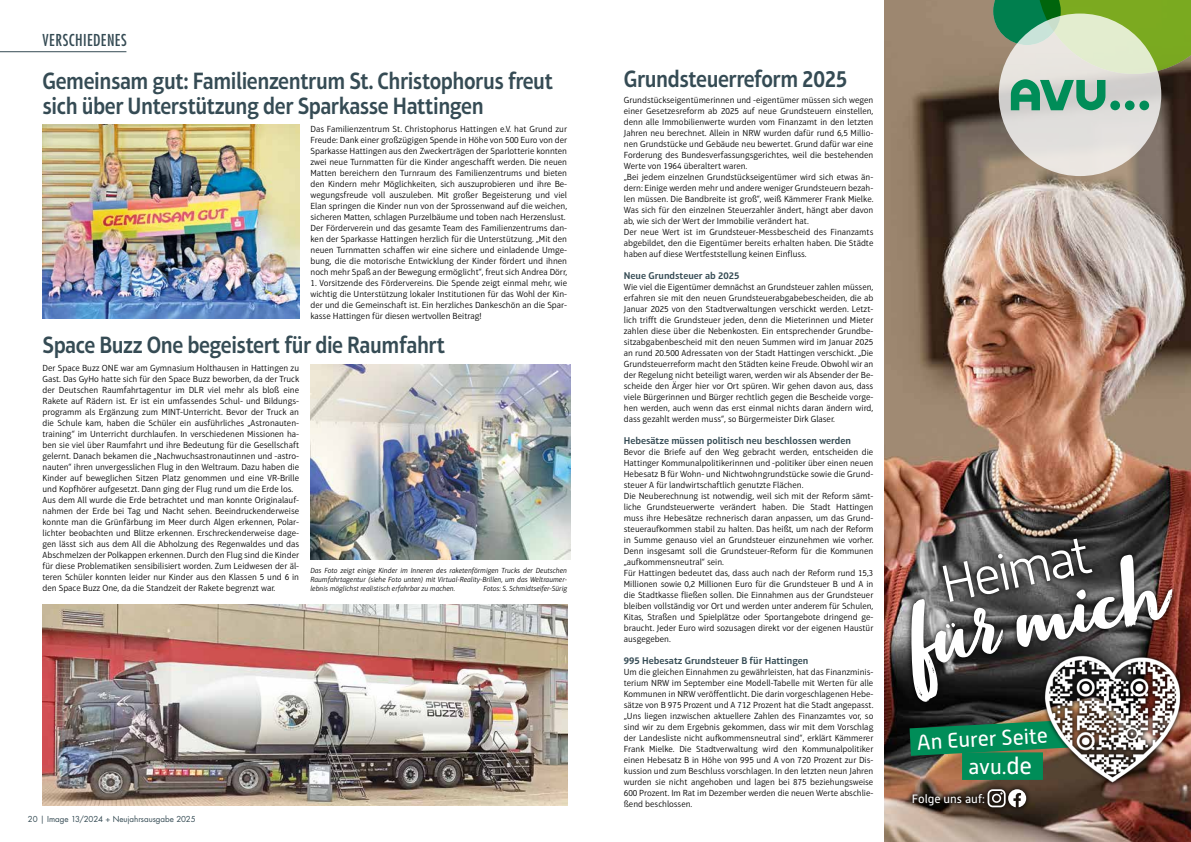
<style>
.page{position:relative;width:1191px;height:842px;background:#fff}
.page>*{position:absolute;margin:0;border:0;box-sizing:border-box;transform-origin:0 0}
.t1{font:96.2px "Zooja Pro";color:#fff;scale:.96 1}
.t2{font:300 52.2px "Alwyn New";color:#fff}
.t3{font:600 24px/25px "Aptifer Sans LT Pro";letter-spacing:-.02em;color:#354b54;scale:.9 1}
.t4{font:21.3px "Alwyn New";color:#fff}
.t5{font:500 condensed 16px "Futura LT Pro";letter-spacing:.03em;color:#354b54}
.t6{font:12.1px "Alwyn New";letter-spacing:-.005em;color:#fff}
.t7{font:600 10px "Aptifer Sans LT Pro";color:#354b54}
.t8{font:300 9px/11px "Aptifer Sans LT Pro";color:#000}
.t9{font:8px "Futura LT Pro";letter-spacing:-.005em;color:#354b54}
.t10{font:italic 300 7.5px/9px "Aptifer Sans LT Pro";color:#000;text-align:justify}
.s1{font-size:24px}
</style>
<div class="page">
<hr style="left:0;top:51px;width:126px;height:1px;background:#354b54">
<img style="left:884px;top:0;width:307px;height:842px">
<div style="left:905px;top:533px;width:272px;height:174px;background:#000;opacity:.8"></div>
<div style="left:998px;top:14px;width:163px;height:162px;background:#e2dfdd;border-radius:50%"></div>
<div style="left:962px;top:752px;width:81px;height:28px;background:#008d58"></div>
<svg style="left:893px;top:713px;width:147px;height:58px"></svg>
<div style="left:1040px;top:652px;width:144px;height:134px;background:#000;opacity:.75"></div>
<img style="left:1043px;top:653px;width:138px;height:137px">
<div style="left:906px;top:783px;width:126px;height:30px;background:#000;opacity:.75"></div>
<svg style="left:1008px;top:789px;width:18px;height:18px"></svg>
<div style="left:992px;top:794px;width:9px;height:9px;border:2px solid #fff;border-radius:50%"></div>
<div style="left:987px;top:789px;width:18px;height:18px;border:2px solid #fff;border-radius:4px"></div>
<svg style="left:993px;top:0;width:198px;height:110px"></svg>
<svg style="left:1189px;top:835px;width:2px;height:7px"></svg>
<img style="left:43px;top:124px;width:256px;height:195px">
<img style="left:310px;top:364px;width:260px;height:195px">
<img style="left:43px;top:604px;width:524px;height:201px">
<h3 class="t5" style="left:43px;top:29px;width:86px">VERSCHIEDENES</h3>
<h3 class="t3" style="left:43px;top:68px;width:568px">Gemeinsam gut: Familienzentrum St. Christophorus freut sich über Unterstützung der Sparkasse Hattingen</h3>
<p class="t8" style="left:310px;top:124px;width:258px">Das Familienzentrum St. Christophorus Hattingen e.V. hat Grund zur Freude: Dank einer großzügigen Spende in Höhe von 500 Euro von der Sparkasse Hattingen aus den Zweckerträgen der Sparlotterie konnten zwei neue Turnmatten für die Kinder angeschafft werden. Die neuen Matten bereichern den Turnraum des Familienzentrums und bieten den Kindern mehr Möglichkeiten, sich auszuprobieren und ihre Be&shy;wegungsfreude voll auszuleben. Mit großer Begeisterung und viel Elan springen die Kinder nun von der Sprossenwand auf die weichen, sicheren Matten, schlagen Purzelbäume und toben nach Herzenslust.<br>Der Förderverein und das gesamte Team des Familienzentrums dan&shy;ken der Sparkasse Hattingen herzlich für die Unterstützung. „Mit den neuen Turnmatten schaffen wir eine sichere und einladende Umge&shy;bung, die die motorische Entwicklung der Kinder fördert und ihnen noch mehr Spaß an der Bewegung ermöglicht“, freut sich Andrea Dörr,</p>
<p class="t8" style="left:310px;top:278px;width:258px;text-align:justify">1. Vorsitzende des Fördervereins. Die Spende zeigt einmal mehr, wie wichtig die Unterstützung lokaler Institutionen für das Wohl der Kin&shy;der und die Gemeinschaft ist. Ein herzliches Dankeschön an die Spar&shy;kasse Hattingen für diesen wertvollen Beitrag!</p>
<h3 class="t3" style="left:43px;top:332px;width:449px">Space Buzz One begeistert für die Raumfahrt</h3>
<p class="t8" style="left:43px;top:362px;width:258px">Der Space Buzz ONE war am Gymnasium Holthausen in Hattingen zu Gast. Das GyHo hatte sich für den Space Buzz beworben, da der Truck der Deutschen Raumfahrtagentur im DLR viel mehr als bloß eine Rakete auf Rädern ist. Er ist ein umfassendes Schul- und Bildungs&shy;programm als Ergänzung zum MINT-Unterricht. Bevor der Truck an die Schule kam, haben die Schüler ein ausführliches „Astronauten&shy;training“ im Unterricht durchlaufen. In verschiedenen Missionen ha&shy;ben sie viel über Raumfahrt und ihre Bedeutung für die Gesellschaft gelernt. Danach bekamen die „Nachwuchsastronautinnen und -astro&shy;nauten“ ihren unvergesslichen Flug in den Weltraum. Dazu haben die Kinder auf beweglichen Sitzen Platz genommen und eine VR-Brille und Kopfhörer aufgesetzt. Dann ging der Flug rund um die Erde los.<br>Aus dem All wurde die Erde betrachtet und man konnte Originalauf&shy;nahmen der Erde bei Tag und Nacht sehen. Beeindruckenderweise konnte man die Grünfärbung im Meer durch Algen erkennen, Polar&shy;lichter beobachten und Blitze erkennen. Erschreckenderweise dage&shy;gen lässt sich aus dem All die Abholzung des Regenwaldes und das Abschmelzen der Polkappen erkennen. Durch den Flug sind die Kinder für diese Problematiken sensibilisiert worden. Zum Leidwesen der äl&shy;teren Schüler konnten leider nur Kinder aus den Klassen 5 und 6 in den Space Buzz One, da die Standzeit der Rakete begrenzt war.</p>
<p class="t10" style="left:310px;top:566px;width:258px">Das Foto zeigt einige Kinder im Inneren des raketenförmigen Trucks der Deutschen Raumfahrtagentur (siehe Foto unten) mit Virtual-Reality-Brillen, um das Weltraumer&shy;lebnis möglichst realistisch erfahrbar zu machen.</p>
<p class="t10" style="left:483px;top:584px;width:85px">Fotos: S. Schmidtseifer-Sürig</p>
<p class="t9" style="left:28px;top:814px;width:169px">20 | Image 13/2024 + Neujahrsausgabe 2025</p>
<h3 class="t3" style="left:624px;top:66px;width:250px">Grundsteuerreform 2025</h3>
<p class="t8" style="left:624px;top:94px;width:251px">Grundstückseigentümerinnen und -eigentümer müssen sich wegen einer Gesetzesreform ab 2025 auf neue Grundsteuern einstellen, denn alle Immobilienwerte wurden vom Finanzamt in den letzten Jahren neu berechnet. Allein in NRW wurden dafür rund 6,5 Millio&shy;nen Grundstücke und Gebäude neu bewertet. Grund dafür war eine Forderung des Bundesverfassungsgerichtes, weil die bestehenden Werte von 1964 überaltert waren.<br>„Bei jedem einzelnen Grundstückseigentümer wird sich etwas än&shy;dern: Einige werden mehr und andere weniger Grundsteuern bezah&shy;len müssen. Die Bandbreite ist groß“, weiß Kämmerer Frank Mielke.<br>Was sich für den einzelnen Steuerzahler ändert, hängt aber davon ab, wie sich der Wert der Immobilie verändert hat.<br>Der neue Wert ist im Grundsteuer-Messbescheid des Finanzamts abgebildet, den die Eigentümer bereits erhalten haben. Die Städte haben auf diese Wertfeststellung keinen Einfluss.</p>
<p class="t7" style="left:624px;top:269px;width:117px">Neue Grundsteuer ab 2025</p>
<p class="t8" style="left:624px;top:281px;width:251px;text-align:justify">Wie viel die Eigentümer demnächst an Grundsteuer zahlen müssen, erfahren sie mit den neuen Grundsteuerabgabebescheiden, die ab Januar 2025 von den Stadtverwaltungen verschickt werden. Letzt&shy;lich trifft die Grundsteuer jeden, denn die Mieterinnen und Mieter zahlen diese über die Nebenkosten. Ein entsprechender Grundbe&shy;sitzabgabenbescheid mit den neuen Summen wird im Januar 2025 an rund 20.500 Adressaten von der Stadt Hattingen verschickt. „Die Grundsteuerreform macht den Städten keine Freude. Obwohl wir an der Regelung nicht beteiligt waren, werden wir als Absender der Be&shy;scheide den Ärger hier vor Ort spüren. Wir gehen davon aus, dass viele Bürgerinnen und Bürger rechtlich gegen die Bescheide vorge&shy;hen werden, auch wenn das erst einmal nichts daran ändern wird, dass gezahlt werden muss“, so Bürgermeister Dirk Glaser.</p>
<p class="t7" style="left:624px;top:434px;width:229px">Hebesätze müssen politisch neu beschlossen werden</p>
<p class="t8" style="left:624px;top:446px;width:251px">Bevor die Briefe auf den Weg gebracht werden, entscheiden die Hattinger Kommunalpolitikerinnen und -politiker über einen neuen Hebesatz B für Wohn- und Nichtwohngrundstücke sowie die Grund&shy;steuer A für landwirtschaftlich genutzte Flächen.<br>Die Neuberechnung ist notwendig, weil sich mit der Reform sämt&shy;liche Grundsteuerwerte verändert haben. Die Stadt Hattingen muss ihre Hebesätze rechnerisch daran anpassen, um das Grund&shy;steueraufkommen stabil zu halten. Das heißt, um nach der Reform in Summe genauso viel an Grundsteuer einzunehmen wie vorher.<br>Denn insgesamt soll die Grundsteuer-Reform für die Kommunen „aufkommensneutral“ sein.<br>Für Hattingen bedeutet das, dass auch nach der Reform rund 15,3<br>Millionen sowie 0,2 Millionen Euro für die Grundsteuer B und A in die Stadtkasse fließen sollen. Die Einnahmen aus der Grundsteuer bleiben vollständig vor Ort und werden unter anderem für Schulen, Kitas, Straßen und Spielplätze oder Sportangebote dringend ge&shy;braucht. Jeder Euro wird sozusagen direkt vor der eigenen Haustür ausgegeben.</p>
<p class="t7" style="left:624px;top:654px;width:186px">995 Hebesatz Grundsteuer B für Hattingen</p>
<p class="t8" style="left:624px;top:666px;width:251px;text-align:justify">Um die gleichen Einnahmen zu gewährleisten, hat das Finanzminis&shy;terium NRW im September eine Modell-Tabelle mit Werten für alle Kommunen in NRW veröffentlicht. Die darin vorgeschlagenen Hebe&shy;sätze von B 975 Prozent und A 712 Prozent hat die Stadt angepasst. „Uns liegen inzwischen aktuellere Zahlen des Finanzamtes vor, so sind wir zu dem Ergebnis gekommen, dass wir mit dem Vorschlag der Landesliste nicht aufkommensneutral sind“, erklärt Kämmerer Frank Mielke. Die Stadtverwaltung wird den Kommunalpolitiker einen Hebesatz B in Höhe von 995 und A von 720 Prozent zur Dis&shy;kussion und zum Beschluss vorschlagen. In den letzten neun Jahren wurden sie nicht angehoben und lagen bei 875 beziehungsweise 600 Prozent. Im Rat im Dezember werden die neuen Werte abschlie&shy;ßend beschlossen.</p>
<h2 class="t2" style="left:935px;top:557px;width:153px;rotate:-12deg">Heimat</h2>
<h1 class="t1" style="left:895px;top:589px;width:270px;rotate:-12deg">für mich</h1>
<h3 class="t4" style="left:916px;top:730px;width:133px;rotate:-3deg">An Eurer Seite</h3>
<h3 class="t4" style="left:968px;top:755px;width:65px">avu.<span class="s1">de</span></h3>
<h3 class="t6" style="left:912px;top:792px;width:75px">Folge uns auf:</h3>
</div>
